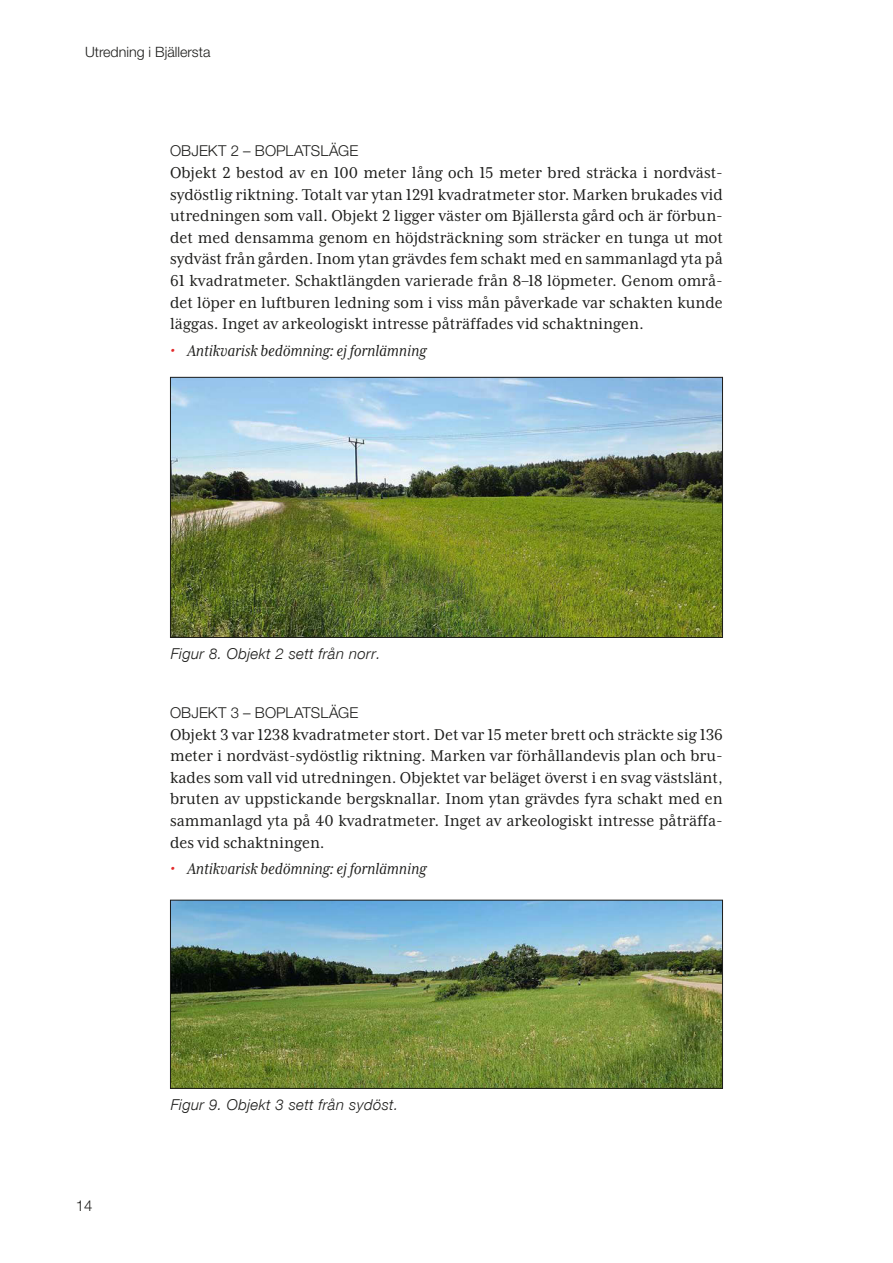
<style>
.page{position:relative;width:893px;height:1263px;background:#fff}
.page>*{position:absolute;margin:0;border:0;box-sizing:border-box;transform-origin:0 0}
.t1{font:18px/21.6px "Mrs Eaves XL Serif Nar OT";color:#1d1d1b;text-align:justify}
.t2{font:italic 18px "Mrs Eaves XL Serif Nar OT";letter-spacing:-.005em;color:#1d1d1b}
.t3{font:italic 300 15px "Helvetica Neue";letter-spacing:.025em;color:#1d1d1b}
.t4{font:300 15px "Helvetica Neue";letter-spacing:.005em;color:#1d1d1b}
.t5{font:300 14.25px "Helvetica Neue";color:#1d1d1b}
.s1{font-size:19.5px;color:#e3292a}
</style>
<div class="page">
<img style="left:172px;top:379px;width:549px;height:257px">
<div style="left:170px;top:377px;width:553px;height:261px;border:1px solid #1d1d1b"></div>
<img style="left:172px;top:902px;width:549px;height:185px">
<div style="left:170px;top:900px;width:553px;height:189px;border:1px solid #1d1d1b"></div>
<p class="t5" style="left:85px;top:43px;width:127px">Utredning i Bjällersta</p>
<p class="t4" style="left:170px;top:142px;width:190px">OBJEKT 2 – BOPLATSLÄGE</p>
<p class="t1" style="left:170px;top:162px;width:554px">Objekt 2 bestod av en 100 meter lång och 15 meter bred sträcka i nordväst&shy;sydöstlig riktning. Totalt var ytan 1291 kvadratmeter stor. Marken brukades vid utredningen som vall. Objekt 2 ligger väster om Bjällersta gård och är förbun&shy;det med densamma genom en höjdsträckning som sträcker en tunga ut mot sydväst från gården. Inom ytan grävdes fem schakt med en sammanlagd yta på 61 kvadratmeter. Schaktlängden varierade från 8–18 löpmeter. Genom områ&shy;det löper en luftburen ledning som i viss mån påverkade var schakten kunde läggas. Inget av arkeologiskt intresse påträffades vid schaktningen.</p>
<p class="t2" style="left:170px;top:341px;width:258px"><span class="s1">•</span> Antikvarisk bedömning: ej fornlämning</p>
<p class="t3" style="left:171px;top:644px;width:211px">Figur 8. Objekt 2 sett från norr.</p>
<p class="t4" style="left:170px;top:703px;width:190px">OBJEKT 3 – BOPLATSLÄGE</p>
<p class="t1" style="left:170px;top:723px;width:554px">Objekt 3 var 1238 kvadratmeter stort. Det var 15 meter brett och sträckte sig 136 meter i nordväst-sydöstlig riktning. Marken var förhållandevis plan och bru&shy;kades som vall vid utredningen. Objektet var beläget överst i en svag västslänt, bruten av uppstickande bergsknallar. Inom ytan grävdes fyra schakt med en sammanlagd yta på 40 kvadratmeter. Inget av arkeologiskt intresse påträffa&shy;des vid schaktningen.</p>
<p class="t2" style="left:170px;top:859px;width:258px"><span class="s1">•</span> Antikvarisk bedömning: ej fornlämning</p>
<p class="t4" style="left:76px;top:1196px;width:18px">14</p>
<p class="t3" style="left:171px;top:1095px;width:229px">Figur 9. Objekt 3 sett från sydöst.</p>
</div>
